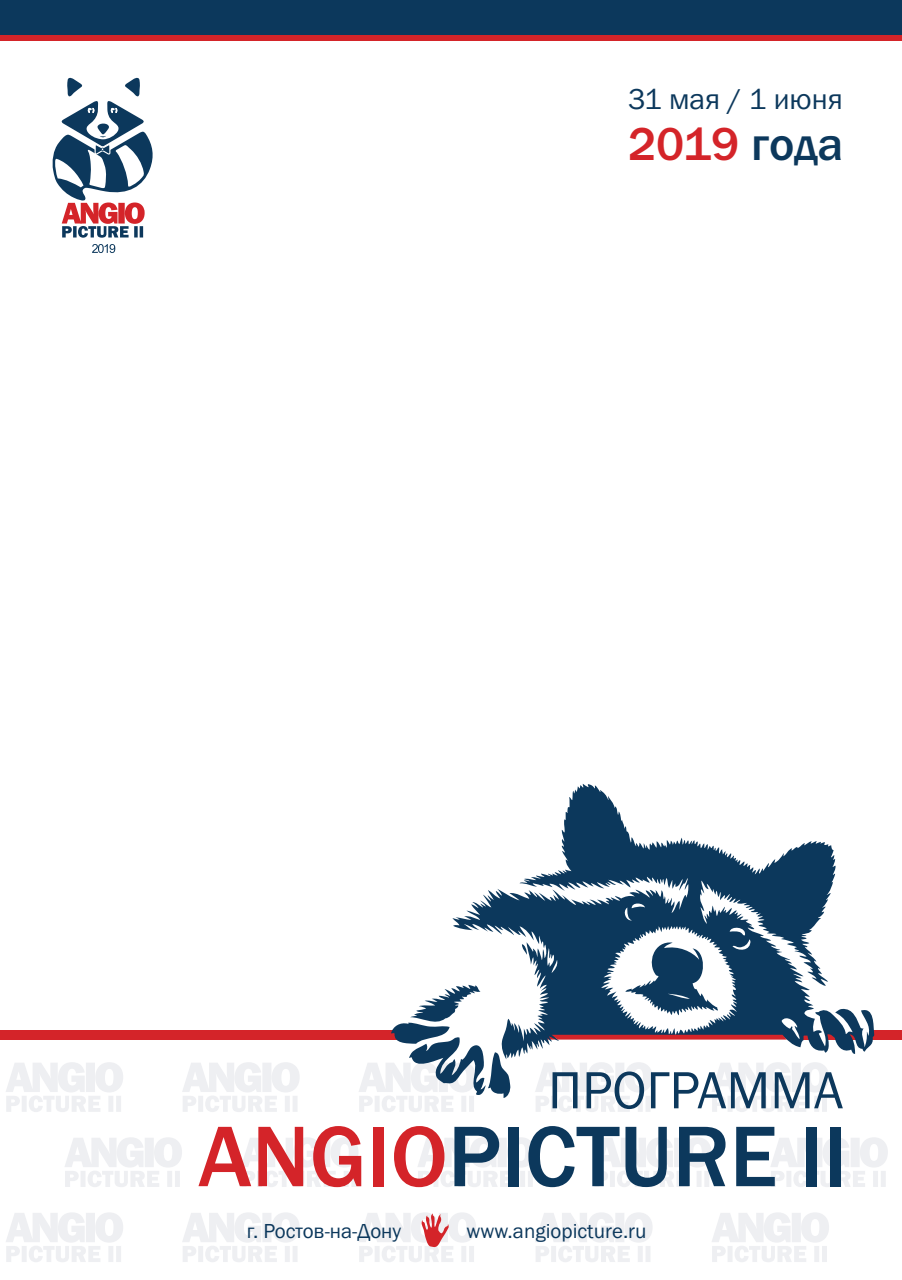
<style>
.page{position:relative;width:902px;height:1280px;background:#fff}
.page>*{position:absolute;margin:0;border:0;box-sizing:border-box;transform-origin:0 0}
.t1{font:500 88.95px "Franklin Gothic";color:#0c385c}
.t2{font:54px "Franklin Gothic";color:#0c385c}
.t3{font:500 47.85px "Franklin Gothic";color:#d42429}
.t4{font:29.7px "Franklin Gothic";color:#0c385c}
.t5{font:21px "Franklin Gothic";color:#0c385c}
.s1{color:#0c385c}
.s2{color:#d42429}
</style>
<div class="page">
<div style="left:0;top:1030px;width:400px;height:9px;background:#d42429"></div>
<div style="left:871px;top:1030px;width:30px;height:9px;background:#d42429"></div>
<svg style="left:6px;top:1062px;width:117px;height:50px"></svg>
<svg style="left:182px;top:1062px;width:117px;height:50px"></svg>
<svg style="left:535px;top:1062px;width:117px;height:50px"></svg>
<svg style="left:712px;top:1062px;width:117px;height:50px"></svg>
<svg style="left:65px;top:1137px;width:117px;height:50px"></svg>
<svg style="left:241px;top:1137px;width:117px;height:50px"></svg>
<svg style="left:418px;top:1137px;width:117px;height:50px"></svg>
<svg style="left:594px;top:1137px;width:117px;height:50px"></svg>
<svg style="left:771px;top:1137px;width:116px;height:50px"></svg>
<svg style="left:6px;top:1212px;width:117px;height:50px"></svg>
<svg style="left:182px;top:1212px;width:117px;height:50px"></svg>
<svg style="left:535px;top:1212px;width:117px;height:50px"></svg>
<svg style="left:712px;top:1212px;width:117px;height:50px"></svg>
<svg style="left:92px;top:244px;width:23px;height:9px"></svg>
<svg style="left:52px;top:77px;width:101px;height:161px"></svg>
<svg style="left:452px;top:784px;width:422px;height:274px"></svg>
<svg style="left:625px;top:940px;width:93px;height:75px"></svg>
<svg style="left:358px;top:985px;width:153px;height:127px"></svg>
<svg style="left:544px;top:1034px;width:242px;height:5px"></svg>
<div style="left:0;top:15px;width:901px;height:26px;background:linear-gradient(to right,#d42429,#d42429)"></div>
<div style="left:0;top:0;width:901px;height:34px;background:#0c385c"></div>
<svg style="left:359px;top:1212px;width:117px;height:50px"></svg>
<p class="t4" style="left:628px;top:81px;width:216px">31 мая / 1 июня</p>
<p class="t3" style="left:628px;top:115px;width:217px">2019 <span class="s1">года</span></p>
<p class="t2" style="left:548px;top:1057px;width:296px">ПРОГРАММА</p>
<p class="t1" style="left:198px;top:1101px;width:650px"><span class="s2">ANGIO</span>PICTURE II</p>
<p class="t5" style="left:247px;top:1218px;width:156px">г. Ростов-на-Дону</p>
<p class="t5" style="left:466px;top:1218px;width:181px">www.angiopicture.ru</p>
</div>
